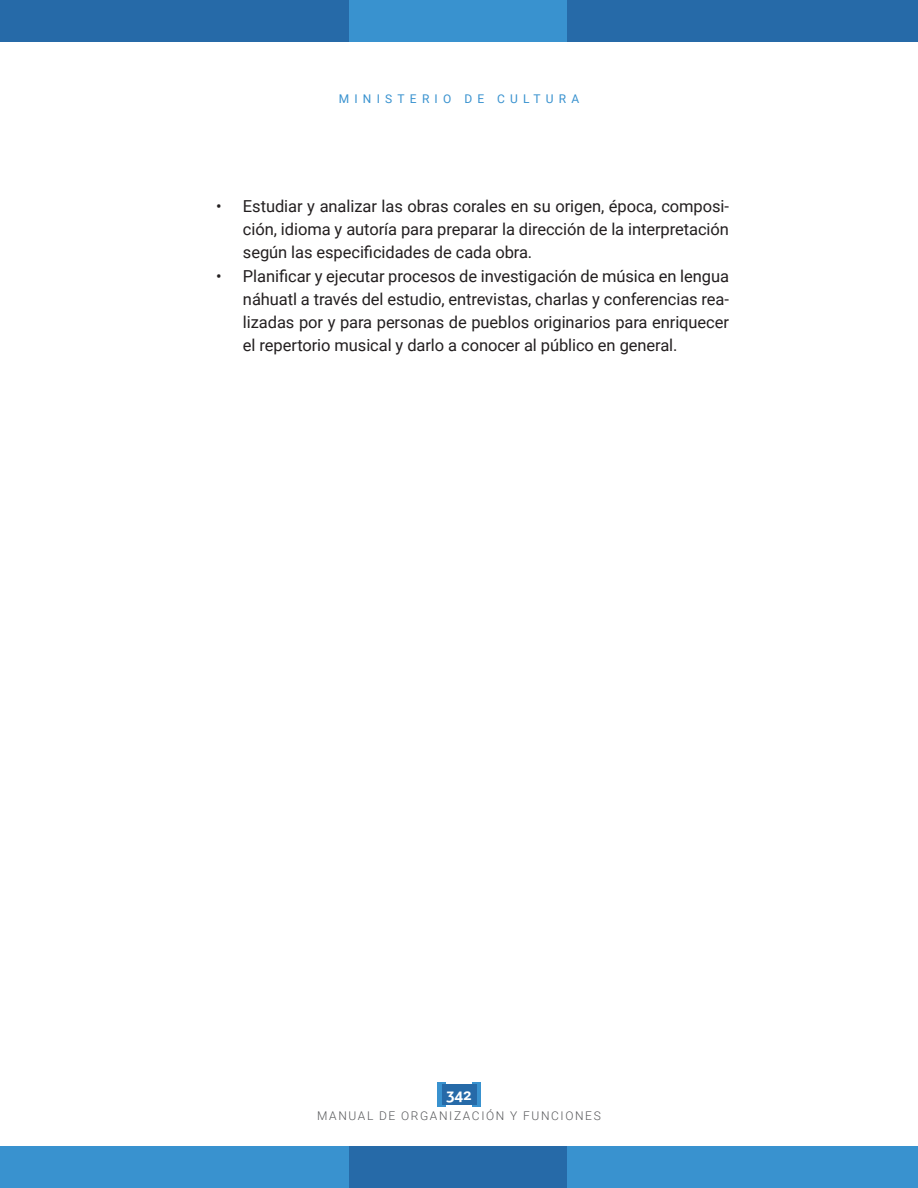
<style>
.page{position:relative;width:918px;height:1188px;background:#fff}
.page>*{position:absolute;margin:0;border:0;box-sizing:border-box;transform-origin:0 0}
.t1{font:16.5px/23.1px "Roboto";letter-spacing:-.005em;color:#231f20;text-align:justify}
.t2{font:700 15px "Roboto";color:#fff}
.t3{font:300 12px "Roboto";letter-spacing:.135em;color:#57585a}
.t4{font:12px "Roboto";letter-spacing:.435em;color:#3992cf}
</style>
<div class="page">
<svg style="left:472px;top:1082px;width:8px;height:25px"></svg>
<div style="left:438px;top:1082px;width:8px;height:25px;background:#3992cf"></div>
<div style="left:442px;top:1084px;width:34px;height:21px;background:#266aa8"></div>
<div style="left:0;top:1147px;width:918px;height:41px;background:#3992cf"></div>
<div style="left:0;top:0;width:918px;height:41px;background:#266aa8"></div>
<div style="left:349px;top:1147px;width:218px;height:41px;background:#266aa8"></div>
<div style="left:349px;top:0;width:218px;height:41px;background:#3992cf"></div>
<p class="t4" style="left:339px;top:90px;width:242px">MINISTERIO DE CULTURA</p>
<p class="t1" style="left:243px;top:194px;width:488px;text-indent:-27px">• Estudiar y analizar las obras corales en su origen, época, composi&shy;ción, idioma y autoría para preparar la dirección de la interpretación según las especificidades de cada obra.</p>
<p class="t1" style="left:243px;top:264px;width:488px;text-indent:-27px">• Planificar y ejecutar procesos de investigación de música en lengua náhuatl a través del estudio, entrevistas, charlas y conferencias rea&shy;lizadas por y para personas de pueblos originarios para enriquecer el repertorio musical y darlo a conocer al público en general.</p>
<p class="t2" style="left:446px;top:1084px;width:27px">342</p>
<p class="t3" style="left:317px;top:1108px;width:285px">MANUAL DE ORGANIZACIÓN Y FUNCIONES</p>
</div>
